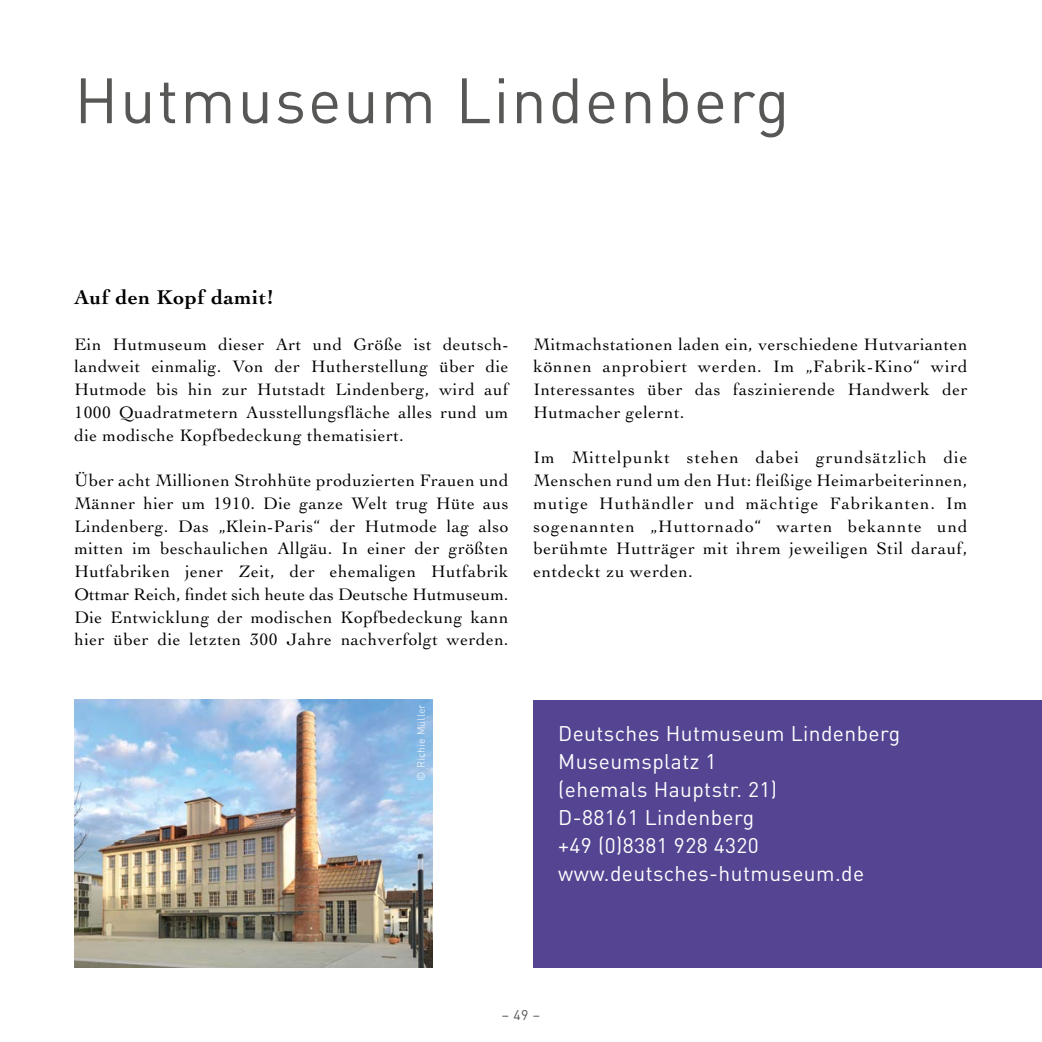
<style>
.page{position:relative;width:1042px;height:1042px;background:#fff}
.page>*{position:absolute;margin:0;border:0;box-sizing:border-box;transform-origin:0 0}
.t1{font:63px "DIN Pro";letter-spacing:.03em;color:#575756}
.t2{font:21px/28px "DIN Pro";letter-spacing:.02em;color:#fff}
.t3{font:700 21px "Cochin LT Std";letter-spacing:.03em;color:#000}
.t4{font:17.5px/22.8px "Cochin LT Std";letter-spacing:.03em;color:#000;text-align:justify}
.t5{font:14px "DIN Pro";color:#575756}
.t6{font:300 10.5px "DIN Pro";letter-spacing:.02em;color:#fff}
</style>
<div class="page">
<div style="left:533px;top:699px;width:509px;height:268px;background:#544492"></div>
<img style="left:74px;top:699px;width:359px;height:268px">
<h1 class="t1" style="left:74px;top:58px;width:716px">Hutmuseum Lindenberg</h1>
<p class="t3" style="left:74px;top:285px;width:200px">Auf den Kopf damit!</p>
<p class="t4" style="left:74px;top:332px;width:436px">Ein Hutmuseum dieser Art und Größe ist deutsch&shy;landweit einmalig. Von der Hutherstellung über die Hutmode bis hin zur Hutstadt Lindenberg, wird auf 1000 Quadratmetern Ausstellungsfläche alles rund um die modische Kopfbedeckung thematisiert.</p>
<p class="t4" style="left:74px;top:469px;width:436px">Über acht Millionen Strohhüte produzierten Frauen und Männer hier um 1910. Die ganze Welt trug Hüte aus Lindenberg. Das „Klein-Paris“ der Hutmode lag also mitten im beschaulichen Allgäu. In einer der größten Hutfabriken jener Zeit, der ehemaligen Hutfabrik Ottmar Reich, findet sich heute das Deutsche Hutmuseum.<br>Die Entwicklung der modischen Kopfbedeckung kann hier über die letzten 300 Jahre nachverfolgt werden.</p>
<p class="t6" style="left:414px;top:780px;width:78px;rotate:-90deg">© Richie Müller</p>
<p class="t4" style="left:533px;top:332px;width:436px">Mitmachstationen laden ein, verschiedene Hutvarianten können anprobiert werden. Im „Fabrik-Kino“ wird Interessantes über das faszinierende Handwerk der Hutmacher gelernt.</p>
<p class="t4" style="left:533px;top:446px;width:436px">Im Mittelpunkt stehen dabei grundsätzlich die Menschen rund um den Hut: fleißige Heimarbeiterinnen, mutige Huthändler und mächtige Fabrikanten. Im sogenannten „Huttornado“ warten bekannte und berühmte Hutträger mit ihrem jeweiligen Stil darauf, entdeckt zu werden.</p>
<p class="t2" style="left:558px;top:719px;width:343px">Deutsches Hutmuseum Lindenberg<br>Museumsplatz 1<br>(ehemals Hauptstr. 21)<br>D-88161 Lindenberg<br>+49 (0)8381 928 4320 www.deutsches-hutmuseum.de</p>
<p class="t5" style="left:502px;top:1005px;width:40px">– 49 –</p>
</div>
